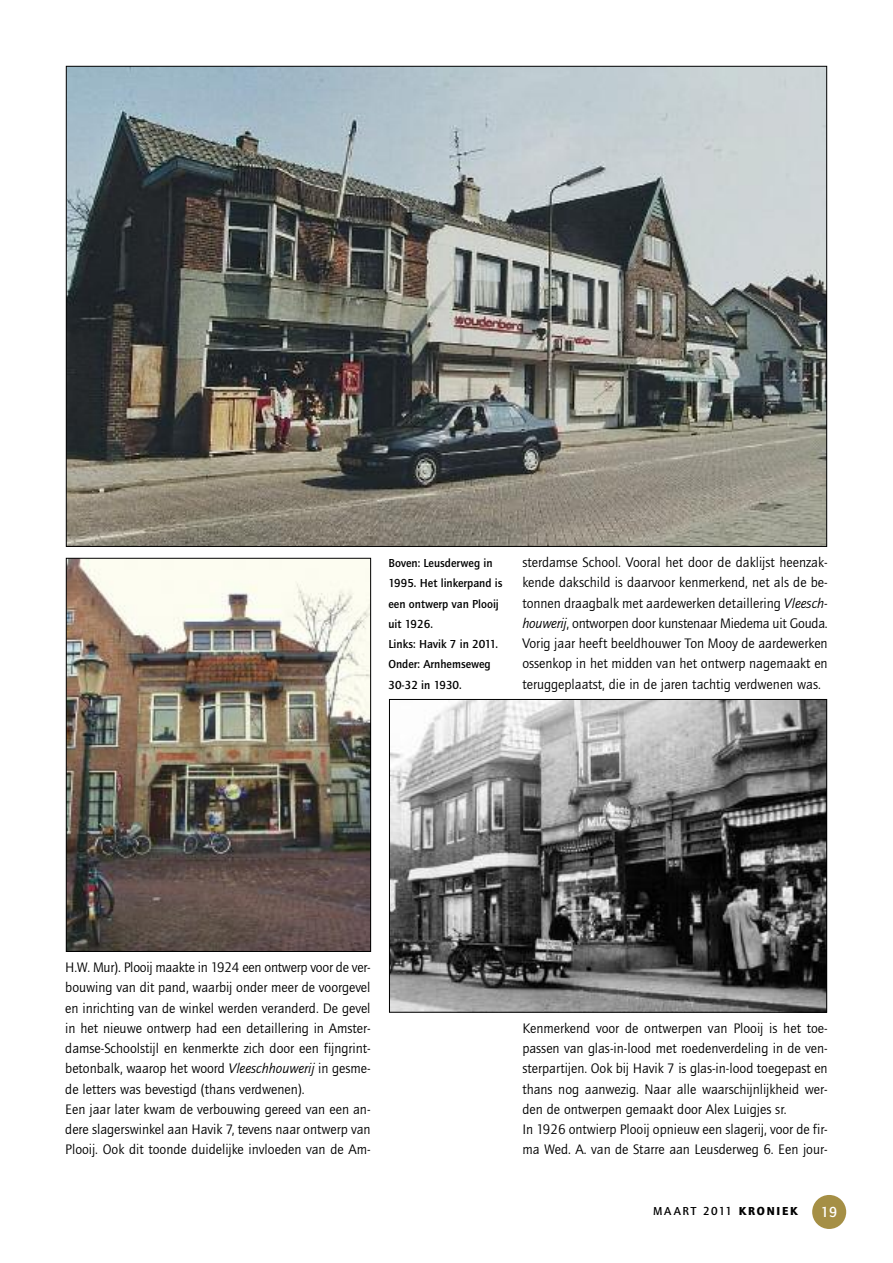
<style>
.page{position:relative;width:893px;height:1263px;background:#fff}
.page>*{position:absolute;margin:0;border:0;box-sizing:border-box;transform-origin:0 0}
.t1{font:500 15px "Quay Sans";color:#fff}
.t2{font:14.25px/20.2px "Quay Sans";color:#000}
.t3{font:500 12px/20.2px "Quay Sans";color:#000}
.t4{font:500 12px "Quay Sans";letter-spacing:.135em;color:#000}
.s1{font-style:italic}
.s2{font-family:"Quay Sans EF";font-weight:900}
</style>
<div class="page">
<img style="left:68px;top:68px;width:757px;height:477px">
<div style="left:812px;top:1195px;width:34px;height:34px;background:#a58f45;border-radius:50%"></div>
<img style="left:68px;top:560px;width:301px;height:390px">
<div style="left:66px;top:558px;width:305px;height:394px;border:1px solid #000"></div>
<img style="left:391px;top:701px;width:434px;height:310px">
<div style="left:389px;top:699px;width:438px;height:314px;border:1px solid #000"></div>
<p class="t3" style="left:388px;top:553px;width:116px">Boven: Leusderweg in<br>1995. Het linkerpand is een ontwerp van Plooij uit 1926.<br>Links: Havik 7 in 2011.<br>Onder: Arnhemseweg<br>30-32 in 1930.</p>
<p class="t2" style="left:522px;top:552px;width:307px;text-align:justify">sterdamse School. Vooral het door de daklijst heenzak&shy;kende dakschild is daarvoor kenmerkend, net als de be&shy;tonnen draagbalk met aardewerken detaillering <span class="s1">Vleesch&shy;houwerij</span>, ontworpen door kunstenaar Miedema uit Gouda.<br>Vorig jaar heeft beeldhouwer Ton Mooy de aardewerken ossenkop in het midden van het ontwerp nagemaakt en teruggeplaatst, die in de jaren tachtig verdwenen was.</p>
<p class="t2" style="left:65px;top:957px;width:307px">H.W. Mur). Plooij maakte in 1924 een ontwerp voor de ver&shy;bouwing van dit pand, waarbij onder meer de voorgevel en inrichting van de winkel werden veranderd. De gevel in het nieuwe ontwerp had een detaillering in Amster&shy;damse-Schoolstijl en kenmerkte zich door een fijngrint&shy;betonbalk, waarop het woord <span class="s1">Vleeschhouwerij</span> in gesme&shy;de letters was bevestigd (thans verdwenen).<br>Een jaar later kwam de verbouwing gereed van een an&shy;dere slagerswinkel aan Havik 7, tevens naar ontwerp van Plooij. Ook dit toonde duidelijke invloeden van de Am-</p>
<p class="t2" style="left:522px;top:1018px;width:307px">Kenmerkend voor de ontwerpen van Plooij is het toe&shy;passen van glas-in-lood met roedenverdeling in de ven&shy;sterpartijen. Ook bij Havik 7 is glas-in-lood toegepast en thans nog aanwezig. Naar alle waarschijnlijkheid wer&shy;den de ontwerpen gemaakt door Alex Luigjes sr.<br>In 1926 ontwierp Plooij opnieuw een slagerij, voor de fir&shy;ma Wed. A. van de Starre aan Leusderweg 6. Een jour-</p>
<p class="t4" style="left:653px;top:1204px;width:146px">MAART 2011 <span class="s2">KRONIEK</span></p>
<p class="t1" style="left:821px;top:1203px;width:18px">19</p>
</div>
